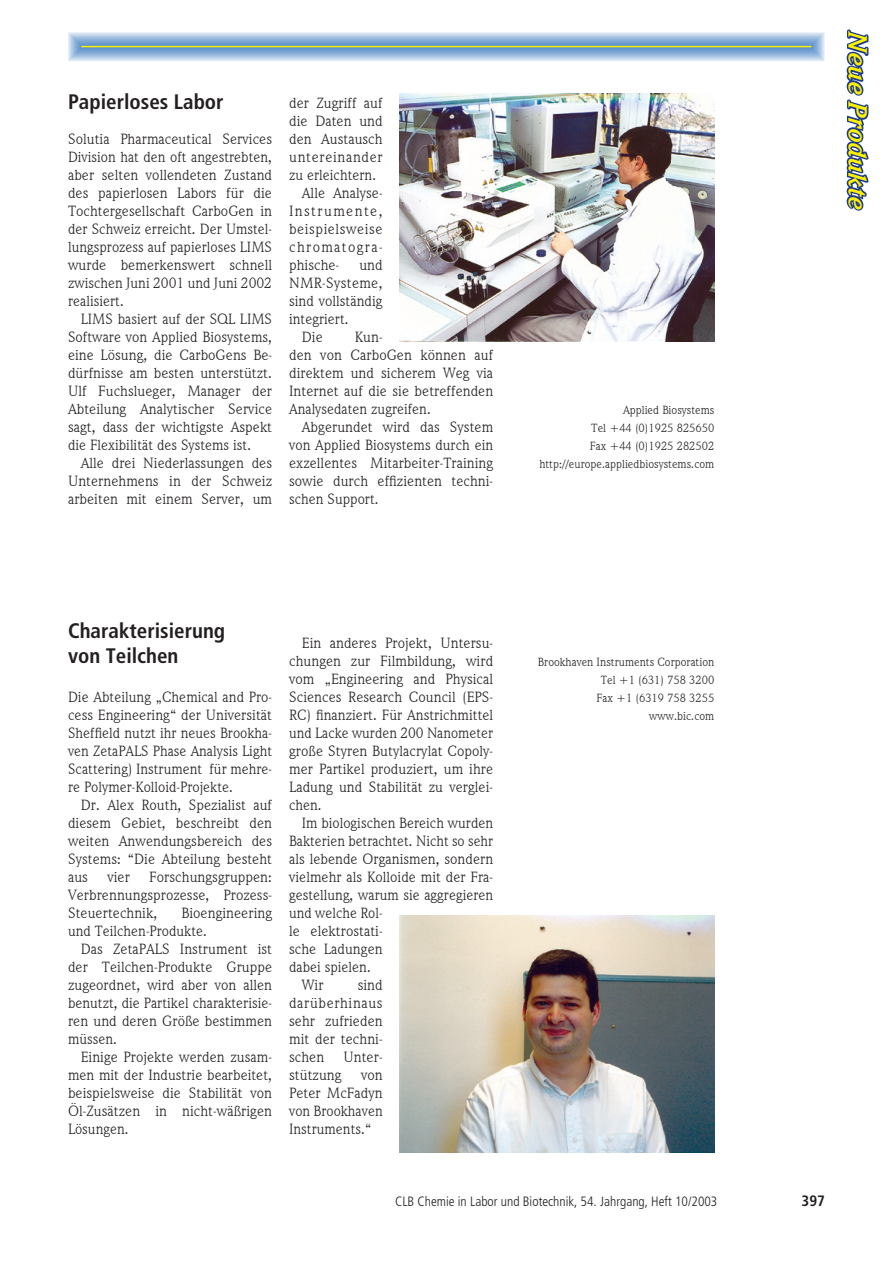
<style>
.page{position:relative;width:893px;height:1263px;background:#fff}
.page>*{position:absolute;margin:0;border:0;box-sizing:border-box;transform-origin:0 0}
.t1{font:italic 700 27px "Weidemann IT Cby BT";color:#fff101}
.t2{font:700 condensed 21px/25.2px "Frutiger";color:#231f20}
.t3{font:15px/18px "Weidemann IT Cby BT";color:#231f20;text-align:justify}
.t4{font:15px "Weidemann IT Cby BT";letter-spacing:.035em;color:#231f20}
.t5{font:15px "Weidemann IT Cby BT";letter-spacing:.04em;color:#231f20}
.t6{font:15px "Weidemann IT Cby BT";letter-spacing:.09em;color:#231f20}
.t7{font:15px "Weidemann IT Cby BT";letter-spacing:.085em;color:#231f20}
.t8{font:15px "Weidemann IT Cby BT";letter-spacing:.02em;color:#231f20}
.t9{font:700 condensed 15px "Frutiger";color:#231f20}
.t10{font:300 condensed 13.5px "Frutiger";color:#231f20}
.t11{font:12px/18px "Weidemann IT Cby BT";color:#231f20;text-align:right}
</style>
<div class="page">
<svg style="left:68px;top:32px;width:757px;height:29px;background:#9abbda"></svg>
<hr style="left:81px;top:46px;width:730px;height:1px;background:#fff101">
<svg style="left:846px;top:29px;width:23px;height:182px"></svg>
<img style="left:400px;top:94px;width:314px;height:248px">
<img style="left:400px;top:916px;width:314px;height:236px">
<h2 class="t2" style="left:68px;top:89px;width:157px">Papierloses Labor</h2>
<p class="t3" style="left:68px;top:130px;width:206px">Solutia Pharmaceutical Services Division hat den oft angestrebten, aber selten vollendeten Zustand des papierlosen Labors für die Tochtergesellschaft CarboGen in der Schweiz erreicht. Der Umstel&shy;lungsprozess auf papierloses LIMS wurde bemerkenswert schnell zwischen Juni 2001 und Juni 2002 realisiert.</p>
<p class="t3" style="left:68px;top:310px;width:206px;text-indent:13px">LIMS basiert auf der SQL LIMS Software von Applied Biosystems, eine Lösung, die CarboGens Be&shy;dürfnisse am besten unterstützt.<br>Ulf Fuchslueger, Manager der Abteilung Analytischer Service sagt, dass der wichtigste Aspekt die Flexibilität des Systems ist.</p>
<p class="t3" style="left:68px;top:454px;width:206px;text-indent:13px">Alle drei Niederlassungen des Unternehmens in der Schweiz arbeiten mit einem Server, um</p>
<p class="t3" style="left:289px;top:94px;width:95px">der Zugriff auf</p>
<p class="t3" style="left:289px;top:112px;width:95px">die Daten und</p>
<p class="t3" style="left:289px;top:130px;width:95px">den Austausch</p>
<p class="t5" style="left:289px;top:148px;width:95px">untereinander</p>
<p class="t3" style="left:289px;top:166px;width:89px">zu erleichtern.</p>
<p class="t3" style="left:302px;top:184px;width:82px">Alle Analyse-</p>
<p class="t6" style="left:289px;top:202px;width:95px">Instrumente,</p>
<p class="t4" style="left:289px;top:220px;width:95px">beispielsweise</p>
<p class="t7" style="left:289px;top:238px;width:95px">chromatogra-</p>
<p class="t3" style="left:289px;top:256px;width:52px">phische-</p>
<p class="t3" style="left:359px;top:256px;width:25px">und</p>
<p class="t8" style="left:289px;top:274px;width:95px">NMR-Systeme,</p>
<p class="t3" style="left:289px;top:292px;width:95px">sind vollständig</p>
<p class="t3" style="left:289px;top:310px;width:61px">integriert.</p>
<p class="t3" style="left:302px;top:328px;width:22px">Die</p>
<p class="t3" style="left:289px;top:328px;width:206px;text-align:left;text-indent:66px">Kun-<br>den von CarboGen können auf direktem und sicherem Weg via<br>Internet auf die sie betreffenden<br>Analysedaten zugreifen.</p>
<p class="t3" style="left:289px;top:418px;width:206px;text-indent:13px">Abgerundet wird das System von Applied Biosystems durch ein exzellentes Mitarbeiter-Training sowie durch effizienten techni&shy;schen Support.</p>
<p class="t11" style="left:539px;top:401px;width:177px">Applied Biosystems<br>Tel +44 (0)1925 825650<br>Fax +44 (0)1925 282502 http://europe.appliedbiosystems.com</p>
<h1 class="t1" style="left:874px;top:32px;width:179px;rotate:90deg">Neue Produkte</h1>
<h2 class="t2" style="left:68px;top:618px;width:159px">Charakterisierung von Teilchen</h2>
<p class="t3" style="left:68px;top:688px;width:206px">Die Abteilung „Chemical and Pro&shy;cess Engineering“ der Universität Sheffield nutzt ihr neues Brookha&shy;ven ZetaPALS Phase Analysis Light Scattering) Instrument für mehre&shy;re Polymer-Kolloid-Projekte.</p>
<p class="t3" style="left:68px;top:796px;width:206px;text-indent:13px">Dr. Alex Routh, Spezialist auf diesem Gebiet, beschreibt den weiten Anwendungsbereich des Systems: “Die Abteilung besteht aus</p>
<p class="t3" style="left:68px;top:868px;width:206px;text-indent:81px">Forschungsgruppen:<br>Verbrennungsprozesse, Prozess-Steuertechnik,</p>
<p class="t3" style="left:107px;top:868px;width:24px">vier</p>
<p class="t3" style="left:68px;top:904px;width:206px;text-indent:113px">Bioengineering und Teilchen-Produkte.</p>
<p class="t3" style="left:68px;top:940px;width:206px;text-indent:13px">Das ZetaPALS Instrument ist der Teilchen-Produkte Gruppe zugeordnet, wird aber von allen benutzt, die Partikel charakterisie&shy;ren und deren Größe bestimmen müssen.</p>
<p class="t3" style="left:68px;top:1048px;width:206px;text-indent:13px">Einige Projekte werden zusam&shy;men mit der Industrie bearbeitet, beispielsweise die Stabilität von Öl-Zusätzen in nicht-wäßrigen Lösungen.</p>
<p class="t3" style="left:289px;top:634px;width:206px;text-indent:13px">Ein anderes Projekt, Untersu&shy;chungen zur Filmbildung, wird vom „Engineering and Physical Sciences Research Council (EPS-RC) finanziert. Für Anstrichmittel und Lacke wurden 200 Nanometer große Styren Butylacrylat Copoly&shy;mer Partikel produziert, um ihre Ladung und Stabilität zu verglei&shy;chen.</p>
<p class="t3" style="left:302px;top:814px;width:193px">Im biologischen Bereich wurden</p>
<p class="t3" style="left:289px;top:832px;width:206px">Bakterien betrachtet. Nicht so sehr</p>
<p class="t3" style="left:289px;top:850px;width:206px">als lebende Organismen, sondern</p>
<p class="t3" style="left:289px;top:868px;width:206px">vielmehr als Kolloide mit der Fra-</p>
<p class="t3" style="left:289px;top:886px;width:206px">gestellung, warum sie aggregieren</p>
<p class="t3" style="left:289px;top:904px;width:95px">und welche Rol-</p>
<p class="t3" style="left:289px;top:922px;width:95px">le elektrostati-</p>
<p class="t3" style="left:289px;top:940px;width:95px">sche Ladungen</p>
<p class="t3" style="left:289px;top:958px;width:83px">dabei spielen.</p>
<p class="t3" style="left:302px;top:976px;width:23px">Wir</p>
<p class="t3" style="left:289px;top:976px;width:95px;text-indent:69px">sind darüberhinaus sehr zufrieden mit der techni&shy;schen</p>
<p class="t3" style="left:344px;top:1048px;width:41px">Unter-</p>
<p class="t3" style="left:289px;top:1066px;width:54px">stützung</p>
<p class="t3" style="left:289px;top:1066px;width:95px;text-indent:72px">von Peter McFadyn von Brookhaven Instruments.“</p>
<p class="t11" style="left:538px;top:653px;width:178px">Brookhaven Instruments Corporation<br>Tel +1 (631) 758 3200<br>Fax +1 (6319 758 3255 www.bic.com</p>
<p class="t10" style="left:395px;top:1194px;width:324px">CLB Chemie in Labor und Biotechnik, 54. Jahrgang, Heft 10/2003</p>
<p class="t9" style="left:801px;top:1192px;width:25px">397</p>
</div>
